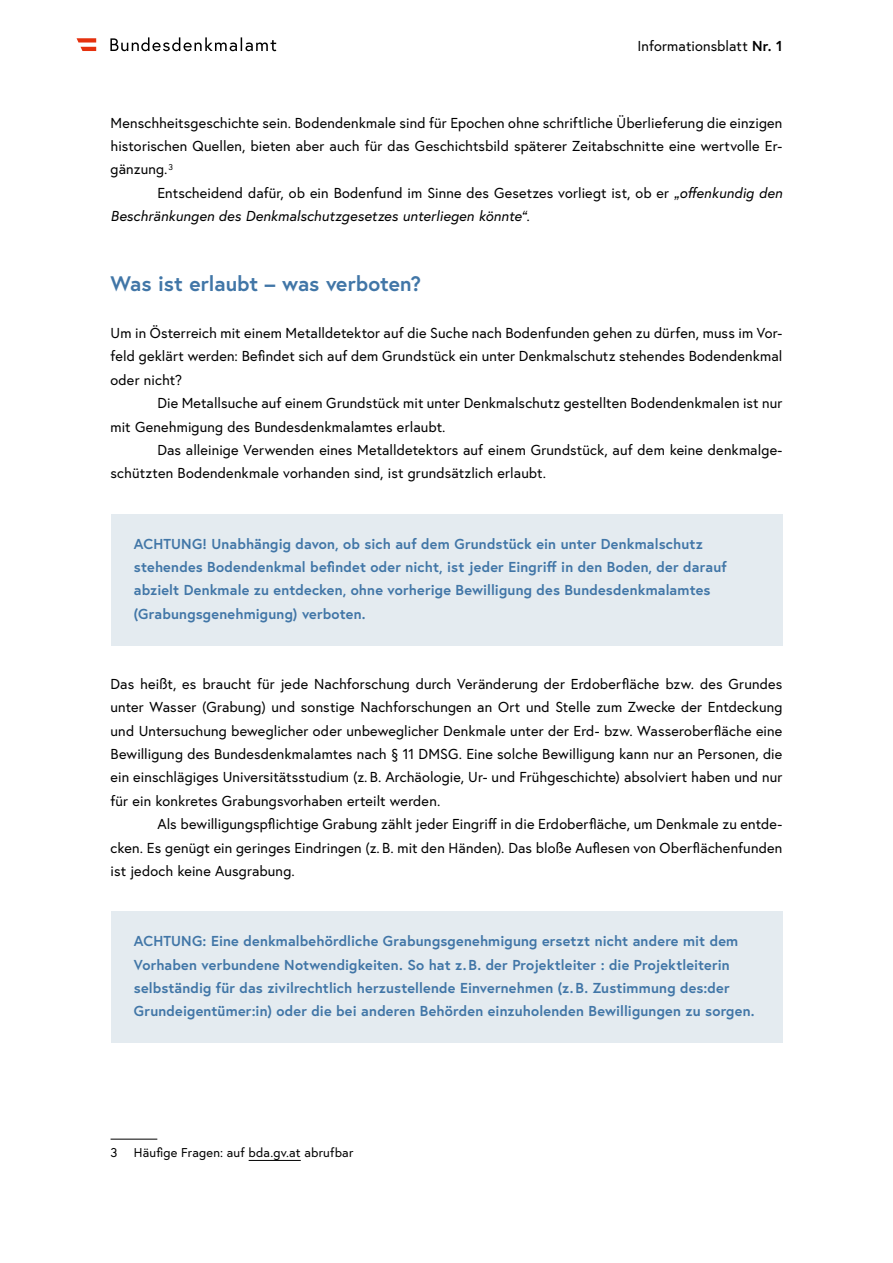
<style>
.page{position:relative;width:893px;height:1263px;background:#fff}
.page>*{position:absolute;margin:0;border:0;box-sizing:border-box;transform-origin:0 0}
.t1{font:700 21px "Europa Austria";color:#4176a7}
.p_Erstzeileneinzug_Abstand_danach{font:14.4px/23.4px "Europa Austria";letter-spacing:.01em;color:#000;text-align:justify}
.Infobox_p_Infobox{font:700 14.4px/23.4px "Europa Austria";letter-spacing:.01em;color:#4176a7}
.p_Erstzeileneinzug_Abstand_danach-2{font:italic 14.4px/23.4px "Europa Austria";letter-spacing:.01em;color:#000}
.p_Erstzeileneinzug{font:14.4px/23.4px "Europa Austria";letter-spacing:.01em;color:#000}
.p_Fußnote{font:12.75px "Europa Austria";letter-spacing:.015em;color:#000}
.s1{font-weight:700}
.s2{font-style:normal}
</style>
<div class="page">
<svg style="left:110px;top:37px;width:166px;height:14px"></svg>
<svg style="left:77px;top:38px;width:19px;height:13px"></svg>
<div style="left:111px;top:514px;width:671px;height:131px;background:#e4ebf0"></div>
<div style="left:111px;top:911px;width:671px;height:132px;background:#e4ebf0"></div>
<hr style="left:111px;top:1139px;width:46px;height:1px;background:#000">
<hr style="left:249px;top:1160px;width:52px;height:1px;background:#000">
<p class="p_Erstzeileneinzug_Abstand_danach" style="left:637px;top:34px;width:146px">Informationsblatt <span class="s1">Nr. 1</span></p>
<p class="p_Erstzeileneinzug_Abstand_danach" style="left:111px;top:111px;width:673px">Menschheitsgeschichte sein. Bodendenkmale sind für Epochen ohne schriftliche Überlieferung die einzigen historischen Quellen, bieten aber auch für das Geschichtsbild späterer Zeitabschnitte eine wertvolle Er&shy;gänzung.<sup>3</sup></p>
<p class="p_Erstzeileneinzug_Abstand_danach-2" style="left:111px;top:181px;width:673px;text-indent:47px"><span class="s2">Entscheidend dafür, ob ein Bodenfund im Sinne des Gesetzes vorliegt ist, ob er</span> „offenkundig den<br>Beschränkungen des Denkmalschutzgesetzes unterliegen könnte“.</p>
<h2 class="t1" style="left:111px;top:270px;width:312px">Was ist erlaubt – was verboten?</h2>
<p class="p_Erstzeileneinzug_Abstand_danach" style="left:111px;top:321px;width:673px">Um in Österreich mit einem Metalldetektor auf die Suche nach Bodenfunden gehen zu dürfen, muss im Vor&shy;feld geklärt werden: Befindet sich auf dem Grundstück ein unter Denkmalschutz stehendes Bodendenkmal oder nicht?</p>
<p class="p_Erstzeileneinzug" style="left:111px;top:391px;width:673px;text-indent:47px">Die Metallsuche auf einem Grundstück mit unter Denkmalschutz gestellten Bodendenkmalen ist nur mit Genehmigung des Bundesdenkmalamtes erlaubt.</p>
<p class="p_Erstzeileneinzug_Abstand_danach" style="left:111px;top:438px;width:673px;text-indent:47px">Das alleinige Verwenden eines Metalldetektors auf einem Grundstück, auf dem keine denkmalge&shy;schützten Bodendenkmale vorhanden sind, ist grundsätzlich erlaubt.</p>
<p class="Infobox_p_Infobox" style="left:134px;top:531px;width:594px">ACHTUNG! Unabhängig davon, ob sich auf dem Grundstück ein unter Denkmalschutz stehendes Bodendenkmal befindet oder nicht, ist jeder Eingriff in den Boden, der darauf abzielt Denkmale zu entdecken, ohne vorherige Bewilligung des Bundesdenkmalamtes (Grabungsgenehmigung) verboten.</p>
<p class="p_Erstzeileneinzug_Abstand_danach" style="left:111px;top:672px;width:673px">Das heißt, es braucht für jede Nachforschung durch Veränderung der Erdoberfläche bzw. des Grundes unter Wasser (Grabung) und sonstige Nachforschungen an Ort und Stelle zum Zwecke der Entdeckung und Untersuchung beweglicher oder unbeweglicher Denkmale unter der Erd- bzw. Wasseroberfläche eine Bewilligung des Bundesdenkmalamtes nach § 11 DMSG. Eine solche Bewilligung kann nur an Personen, die ein einschlägiges Universitätsstudium (z. B. Archäologie, Ur- und Frühgeschichte) absolviert haben und nur für ein konkretes Grabungsvorhaben erteilt werden.</p>
<p class="p_Erstzeileneinzug_Abstand_danach" style="left:111px;top:812px;width:673px;text-indent:47px">Als bewilligungspflichtige Grabung zählt jeder Eingriff in die Erdoberfläche, um Denkmale zu entde&shy;cken. Es genügt ein geringes Eindringen (z. B. mit den Händen). Das bloße Auflesen von Oberflächenfunden ist jedoch keine Ausgrabung.</p>
<p class="Infobox_p_Infobox" style="left:134px;top:929px;width:622px">ACHTUNG: Eine denkmalbehördliche Grabungsgenehmigung ersetzt nicht andere mit dem Vorhaben verbundene Notwendigkeiten. So hat z.B. der Projektleiter : die Projektleiterin selbständig für das zivilrechtlich herzustellende Einvernehmen (z.B. Zustimmung des:der Grundeigentümer:in) oder die bei anderen Behörden einzuholenden Bewilligungen zu sorgen.</p>
<p class="p_Fußnote" style="left:111px;top:1144px;width:8px">3</p>
<p class="p_Fußnote" style="left:134px;top:1144px;width:221px">Häufige Fragen: auf bda.gv.at abrufbar</p>
</div>
